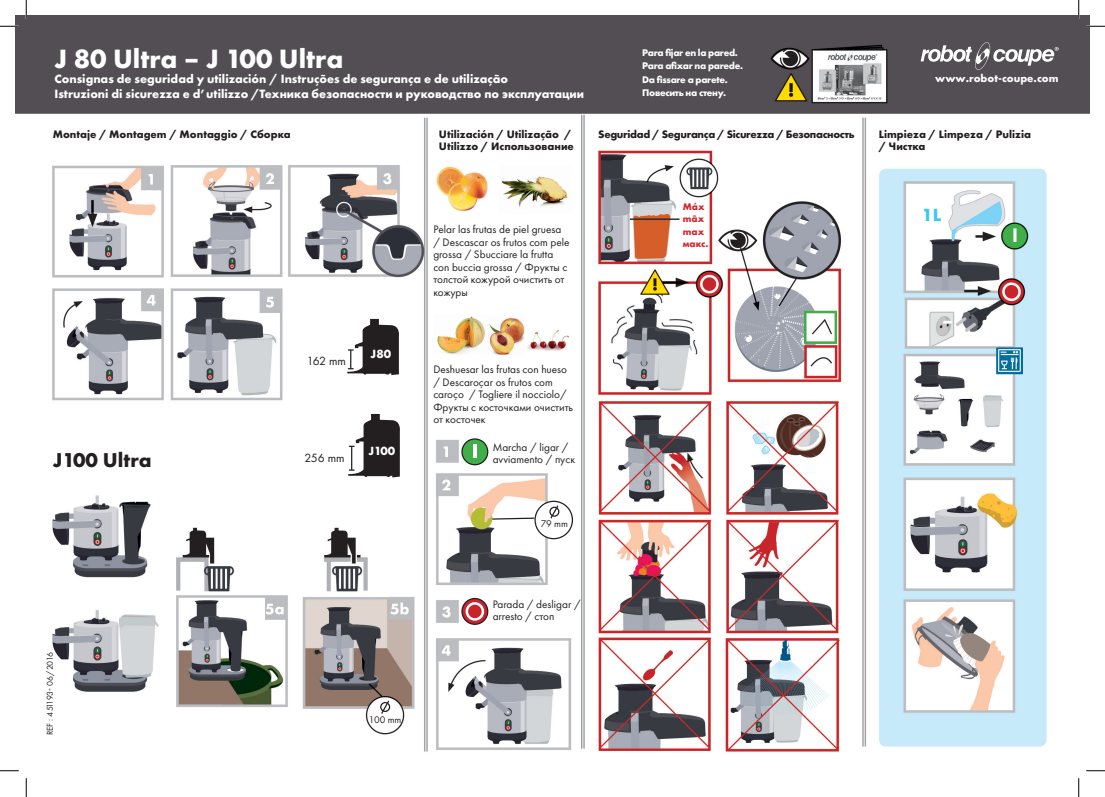
<style>
.page{position:relative;width:1105px;height:797px;background:#fff}
.page>*{position:absolute;margin:0;border:0;box-sizing:border-box;transform-origin:0 0}
.t1{font:700 27.5px "Futura New";color:#fff}
.t2{font:700 20.75px "Futura New";color:#231f20}
.t3{font:700 18.25px "Futura New";color:#3bc7f4}
.t4{font:700 12.5px/15px "Futura New";color:#fff}
.t5{font:12.38px "Futura New";letter-spacing:-.02em;color:#231f20}
.t6{font:700 12.38px "Futura New";color:#fff}
.t7{font:11.25px/12.5px "Futura New";color:#231f20}
.t8{font:700 11.25px/12.5px "Futura New";color:#231f20}
.t9{font:700 11.25px "Futura New";letter-spacing:-.03em;color:#231f20}
.t10{font:700 11.25px "Futura New";color:#fff}
.t11{font:700 10px/13.4px "Futura New";letter-spacing:-.03em;color:#fff}
.t12{font:700 10px/12.5px "Futura New";color:#d1232a}
.t13{font:10px "Futura New";color:#231f20}
.t14{font:8.75px "Futura New";letter-spacing:-.03em;color:#231f20}
</style>
<div class="page">
<img style="left:16px;top:16px;width:1073px;height:765px">
<svg style="left:921px;top:42px;width:137px;height:28px"></svg>
<div style="left:462px;top:439px;width:26px;height:25px;background:#40ae49;border-radius:50%"></div>
<div style="left:461px;top:438px;width:27px;height:27px;border:1px solid #231f20;border-radius:50%"></div>
<hr style="left:474px;top:444px;width:3px;height:14px;background:#fff">
<svg style="left:347px;top:319px;width:53px;height:57px"></svg>
<svg style="left:348px;top:414px;width:53px;height:64px"></svg>
<svg style="left:380px;top:699px;width:10px;height:16px"></svg>
<svg style="left:462px;top:598px;width:26px;height:26px"></svg>
<div style="left:461px;top:598px;width:27px;height:27px;border:1px solid #231f20;border-radius:50%"></div>
<div style="left:466px;top:602px;width:18px;height:18px;border:2px solid #fff;border-radius:50%"></div>
<svg style="left:491px;top:517px;width:43px;height:3px"></svg>
<div style="left:535px;top:501px;width:37px;height:37px;background:#fff;border-radius:50%"></div>
<div style="left:534px;top:500px;width:39px;height:39px;border:1px solid #231f20;border-radius:50%"></div>
<svg style="left:549px;top:505px;width:11px;height:14px"></svg>
<svg style="left:0;top:25px;width:19px;height:2px"></svg>
<svg style="left:1086px;top:25px;width:19px;height:2px"></svg>
<svg style="left:0;top:770px;width:19px;height:1px"></svg>
<svg style="left:1086px;top:770px;width:19px;height:1px"></svg>
<svg style="left:25px;top:0;width:2px;height:19px"></svg>
<svg style="left:25px;top:778px;width:2px;height:19px"></svg>
<svg style="left:1078px;top:0;width:1px;height:19px"></svg>
<svg style="left:1078px;top:778px;width:1px;height:19px"></svg>
<h1 class="t1" style="left:54px;top:41px;width:290px">J 80 Ultra – J 100 Ultra</h1>
<p class="t4" style="left:54px;top:71px;width:531px">Consignas de seguridad y utilización / Instruções de segurança e de utilização<br>Istruzioni di sicurezza e d’utilizzo /Техника безопасности и руководство по эксплуатации</p>
<p class="t8" style="left:53px;top:128px;width:239px">Montaje / Montagem / Montaggio / Сборка</p>
<p class="t9" style="left:598px;top:127px;width:258px">Seguridad / Segurança / Sicurezza / Безопасность</p>
<p class="t11" style="left:642px;top:46px;width:102px">Para fijar en la pared.<br>Para afixar na parede.<br>Da fissare a parete.<br>Повесить на стену.</p>
<p class="t10" style="left:935px;top:71px;width:125px">www.robot-coupe.com</p>
<p class="t8" style="left:439px;top:128px;width:137px">Utilización / Utilização /<br>Utilizzo / Использование</p>
<p class="t8" style="left:879px;top:128px;width:154px">Limpieza / Limpeza / Pulizia / Чистка</p>
<h2 class="t2" style="left:53px;top:446px;width:100px">J100 Ultra</h2>
<p class="t14" style="left:45px;top:735px;width:85px;rotate:-90deg">Ref : 451193- 06/2016</p>
<p class="t5" style="left:307px;top:353px;width:41px">162 mm</p>
<p class="t6" style="left:371px;top:346px;width:22px">J80</p>
<p class="t5" style="left:304px;top:450px;width:42px">256 mm</p>
<p class="t6" style="left:368px;top:442px;width:28px">J100</p>
<p class="t7" style="left:433px;top:223px;width:138px">Pelar las frutas de piel gruesa / Descascar os frutos com pele grossa / Sbucciare la frutta con buccia grossa / Фрукты с толстой кожурой очистить от кожуры</p>
<p class="t7" style="left:433px;top:363px;width:141px">Deshuesar las frutas con hueso / Descaroçar os frutos com caroço / Togliere il nocciolo/<br>Фрукты с косточками очистить от косточек</p>
<p class="t7" style="left:493px;top:440px;width:84px">Marcha / ligar / avviamento / пуск</p>
<p class="t13" style="left:541px;top:518px;width:28px">79 mm</p>
<p class="t7" style="left:493px;top:598px;width:89px">Parada / desligar / arresto / стоп</p>
<p class="t13" style="left:369px;top:713px;width:34px">100 mm</p>
<p class="t12" style="left:683px;top:200px;width:27px">Máx mãx max макс.</p>
<h3 class="t3" style="left:922px;top:203px;width:21px">1L</h3>
</div>
